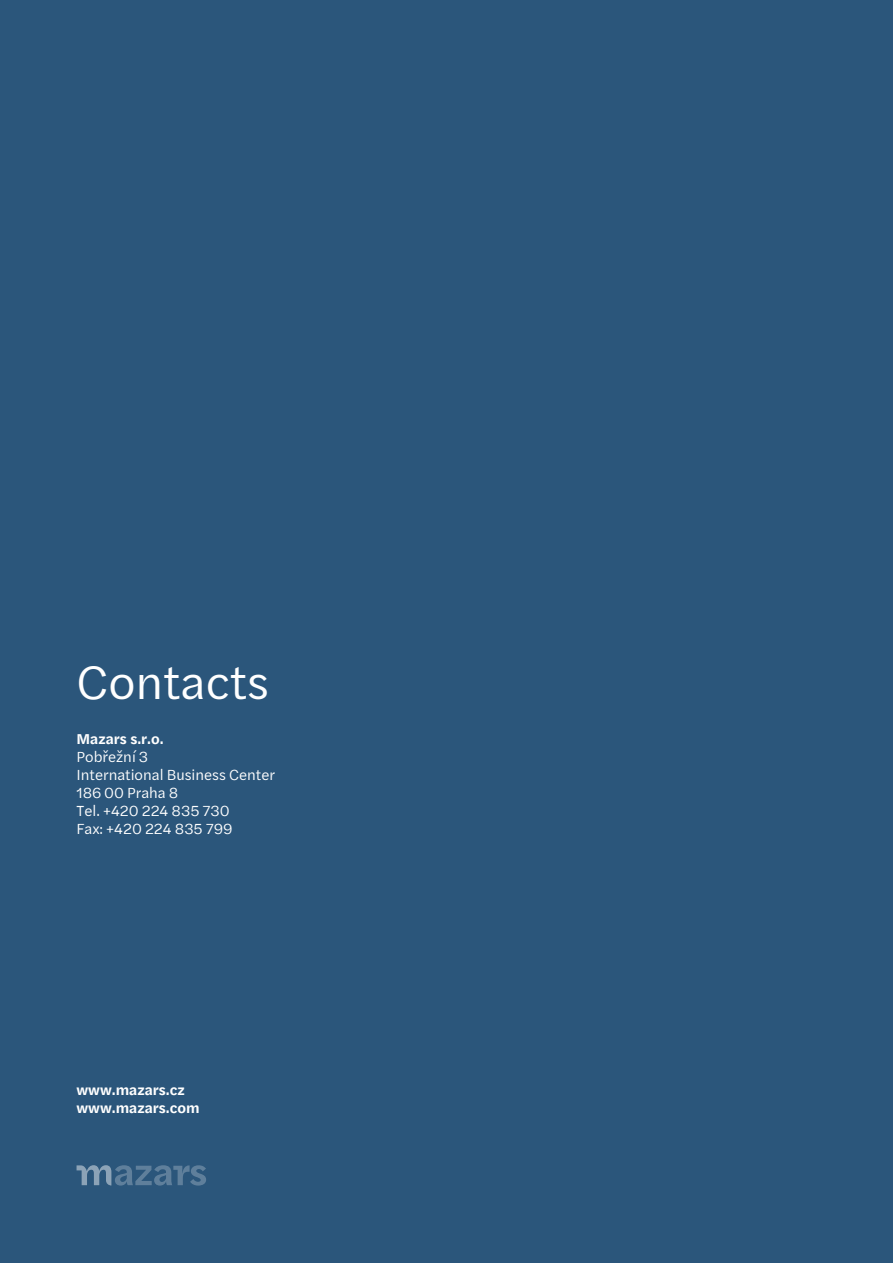
<style>
.page{position:relative;width:893px;height:1263px;background:#2b567b}
.page>*{position:absolute;margin:0;border:0;box-sizing:border-box;transform-origin:0 0}
.t1{font:48px "Halyard Text";color:#fff}
.t2{font:15px/18px "Halyard Text";color:#fff}
.t3{font:600 15px/18px "Halyard Text";color:#fff}
</style>
<div class="page">
<svg style="left:77px;top:1165px;width:129px;height:20px"></svg>
<h1 class="t1" style="left:77px;top:648px;width:194px">Contacts</h1>
<p class="t3" style="left:77px;top:729px;width:89px">Mazars s.r.o.</p>
<p class="t2" style="left:77px;top:747px;width:200px">Pobřežní 3<br>International Business Center<br>186 00 Praha 8<br>Tel. +420 224 835 730<br>Fax: +420 224 835 799</p>
<p class="t3" style="left:77px;top:1080px;width:125px">www.mazars.cz www.mazars.com</p>
</div>
